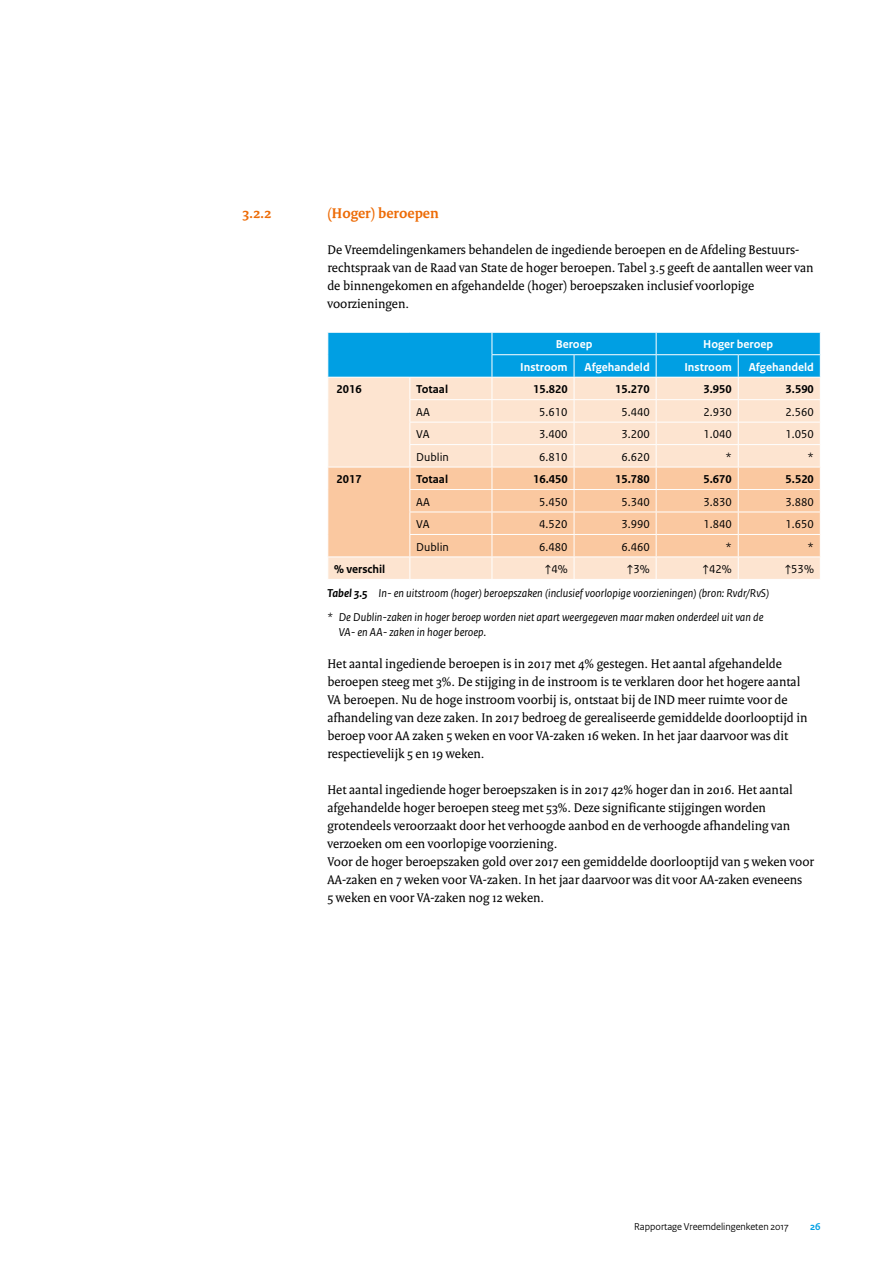
<style>
.page{position:relative;width:893px;height:1263px;background:#fff}
.page>*{position:absolute;margin:0;border:0;box-sizing:border-box;transform-origin:0 0}
.t1{font:700 15px "Rijksoverheid Serif";color:#ed6b06}
.t2{font:13.5px/18px "Rijksoverheid Serif";color:#000}
.t3{font:italic 12px/23.5px "Rijksoverheid Sans Text";color:#000}
.t4{font:12px "Rijksoverheid Sans Text";color:#000}
.t5{font:700 12px "Rijksoverheid Sans Text";color:#000}
.t6{font:700 12px "Rijksoverheid Sans Text";color:#fff}
.t7{font:10.5px "Rijksoverheid Sans Heading";color:#000}
.t8{font:700 10.5px "Rijksoverheid Sans Heading";color:#009fe3}
.s1{font-weight:700}
</style>
<div class="page">
<svg style="left:327px;top:332px;width:494px;height:247px;background:#d0cfc5"></svg>
<hr style="left:327px;top:377px;width:83px;height:1px;background:#fff">
<hr style="left:410px;top:377px;width:82px;height:1px;background:#fff">
<p class="t1" style="left:242px;top:204px;width:30px">3.2.2</p>
<p class="t1" style="left:327px;top:204px;width:113px">(Hoger) beroepen</p>
<p class="t2" style="left:327px;top:240px;width:487px">De Vreemdelingenkamers behandelen de ingediende beroepen en de Afdeling Bestuurs&shy;rechtspraak van de Raad van State de hoger beroepen. Tabel 3.5 geeft de aantallen weer van de binnengekomen en afgehandelde (hoger) beroepszaken inclusief voorlopige voorzieningen.</p>
<p class="t6" style="left:556px;top:338px;width:38px">Beroep</p>
<p class="t6" style="left:703px;top:338px;width:72px">Hoger beroep</p>
<p class="t6" style="left:520px;top:360px;width:49px">Instroom</p>
<p class="t6" style="left:584px;top:360px;width:67px">Afgehandeld</p>
<p class="t6" style="left:684px;top:360px;width:49px">Instroom</p>
<p class="t6" style="left:749px;top:360px;width:67px">Afgehandeld</p>
<p class="t5" style="left:337px;top:383px;width:27px">2016</p>
<p class="t5" style="left:416px;top:383px;width:33px">Totaal</p>
<p class="t5" style="left:533px;top:383px;width:36px">15.820</p>
<p class="t5" style="left:615px;top:383px;width:36px">15.270</p>
<p class="t5" style="left:703px;top:383px;width:30px">3.950</p>
<p class="t5" style="left:786px;top:383px;width:30px">3.590</p>
<p class="t4" style="left:416px;top:405px;width:15px">AA</p>
<p class="t4" style="left:539px;top:405px;width:30px">5.610</p>
<p class="t4" style="left:621px;top:405px;width:30px">5.440</p>
<p class="t4" style="left:703px;top:405px;width:30px">2.930</p>
<p class="t4" style="left:785px;top:405px;width:30px">2.560</p>
<p class="t4" style="left:416px;top:427px;width:15px">VA</p>
<p class="t4" style="left:539px;top:427px;width:30px">3.400</p>
<p class="t4" style="left:621px;top:427px;width:30px">3.200</p>
<p class="t4" style="left:703px;top:427px;width:30px">1.040</p>
<p class="t4" style="left:785px;top:427px;width:30px">1.050</p>
<p class="t4" style="left:416px;top:450px;width:34px">Dublin</p>
<p class="t4" style="left:539px;top:450px;width:30px">6.810</p>
<p class="t4" style="left:621px;top:450px;width:30px">6.620</p>
<p class="t4" style="left:725px;top:450px;width:8px">*</p>
<p class="t4" style="left:808px;top:450px;width:8px">*</p>
<p class="t5" style="left:337px;top:472px;width:27px">2017</p>
<p class="t5" style="left:416px;top:472px;width:33px">Totaal</p>
<p class="t5" style="left:533px;top:472px;width:36px">16.450</p>
<p class="t5" style="left:615px;top:472px;width:36px">15.780</p>
<p class="t5" style="left:703px;top:472px;width:30px">5.670</p>
<p class="t5" style="left:786px;top:472px;width:30px">5.520</p>
<p class="t4" style="left:416px;top:495px;width:15px">AA</p>
<p class="t4" style="left:539px;top:495px;width:30px">5.450</p>
<p class="t4" style="left:621px;top:495px;width:30px">5.340</p>
<p class="t4" style="left:703px;top:495px;width:30px">3.830</p>
<p class="t4" style="left:785px;top:495px;width:30px">3.880</p>
<p class="t4" style="left:416px;top:517px;width:15px">VA</p>
<p class="t4" style="left:539px;top:517px;width:30px">4.520</p>
<p class="t4" style="left:621px;top:517px;width:30px">3.990</p>
<p class="t4" style="left:703px;top:517px;width:30px">1.840</p>
<p class="t4" style="left:785px;top:517px;width:30px">1.650</p>
<p class="t4" style="left:416px;top:540px;width:34px">Dublin</p>
<p class="t4" style="left:539px;top:540px;width:30px">6.480</p>
<p class="t4" style="left:621px;top:540px;width:30px">6.460</p>
<p class="t4" style="left:725px;top:540px;width:8px">*</p>
<p class="t4" style="left:808px;top:540px;width:8px">*</p>
<p class="t5" style="left:334px;top:562px;width:53px">% verschil</p>
<p class="t4" style="left:545px;top:562px;width:24px">↑4%</p>
<p class="t4" style="left:627px;top:562px;width:24px">↑3%</p>
<p class="t4" style="left:703px;top:562px;width:31px">↑42%</p>
<p class="t4" style="left:785px;top:562px;width:31px">↑53%</p>
<p class="t3" style="left:327px;top:582px;width:443px"><span class="s1">Tabel 3.5</span> In- en uitstroom (hoger) beroepszaken (inclusief voorlopige voorzieningen) (bron: Rvdr/RvS) * De Dublin-zaken in hoger beroep worden niet apart weergegeven maar maken onderdeel uit van de</p>
<p class="t3" style="left:339px;top:620px;width:149px">VA- en AA- zaken in hoger beroep.</p>
<p class="t2" style="left:327px;top:654px;width:481px">Het aantal ingediende beroepen is in 2017 met 4% gestegen. Het aantal afgehandelde beroepen steeg met 3%. De stijging in de instroom is te verklaren door het hogere aantal VA beroepen. Nu de hoge instroom voorbij is, ontstaat bij de IND meer ruimte voor de afhandeling van deze zaken. In 2017 bedroeg de gerealiseerde gemiddelde doorlooptijd in beroep voor AA zaken 5 weken en voor VA-zaken 16 weken. In het jaar daarvoor was dit respectievelijk 5 en 19 weken.</p>
<p class="t2" style="left:327px;top:780px;width:488px">Het aantal ingediende hoger beroepszaken is in 2017 42% hoger dan in 2016. Het aantal afgehandelde hoger beroepen steeg met 53%. Deze significante stijgingen worden grotendeels veroorzaakt door het verhoogde aanbod en de verhoogde afhandeling van verzoeken om een voorlopige voorziening.<br>Voor de hoger beroepszaken gold over 2017 een gemiddelde doorlooptijd van 5 weken voor AA-zaken en 7 weken voor VA-zaken. In het jaar daarvoor was dit voor AA-zaken eveneens<br>5 weken en voor VA-zaken nog 12 weken.</p>
<p class="t7" style="left:634px;top:1221px;width:156px">Rapportage Vreemdelingenketen 2017</p>
<p class="t8" style="left:810px;top:1221px;width:12px">26</p>
</div>
